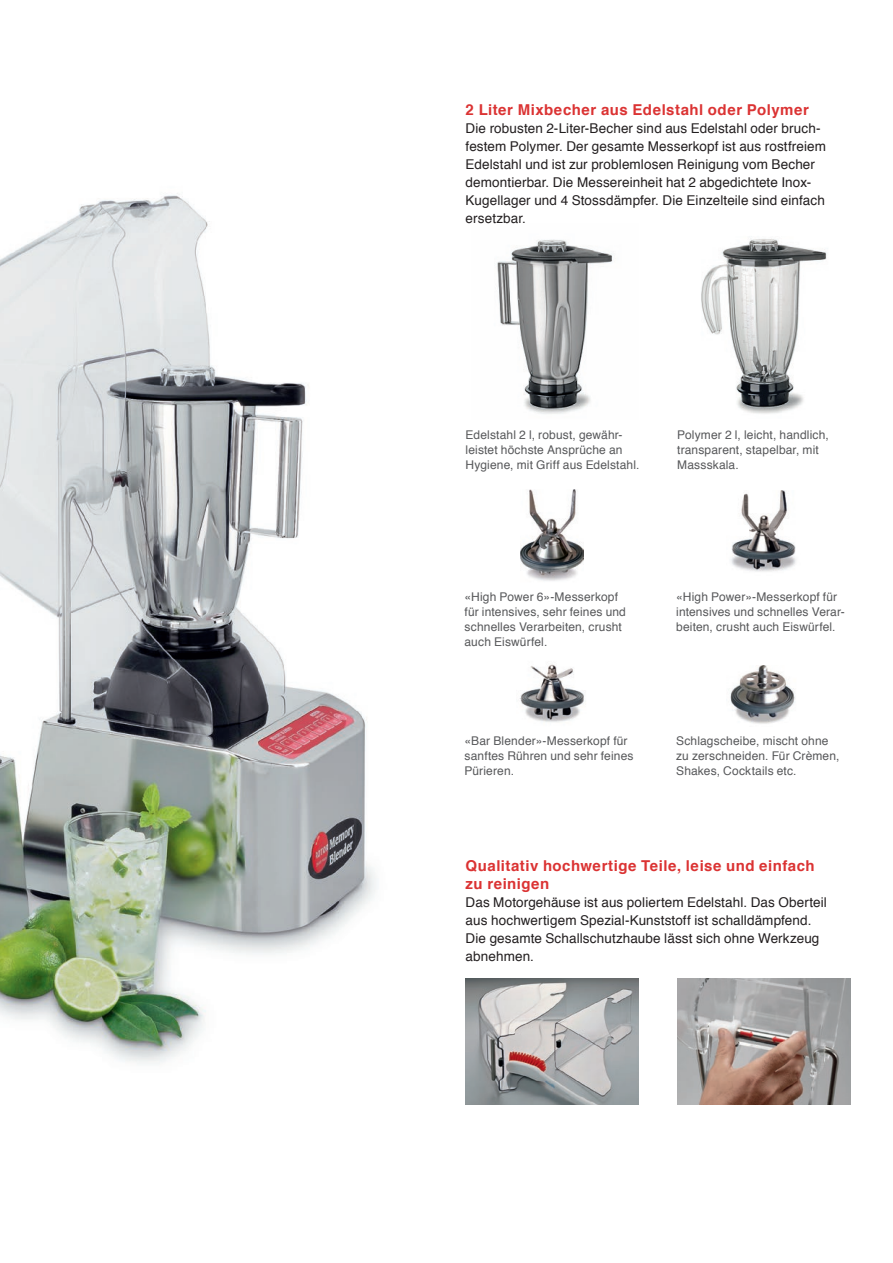
<style>
.page{position:relative;width:893px;height:1263px;background:#fff}
.page>*{position:absolute;margin:0;border:0;box-sizing:border-box;transform-origin:0 0}
.t1{font:700 15px/18px "Helvetica";letter-spacing:.03em;color:#db3333}
.t2{font:13.5px/18px "Helvetica";letter-spacing:.01em;color:#231f20}
.t3{font:12px/15px "Helvetica";letter-spacing:.01em;color:#57585a}
</style>
<div class="page">
<img style="left:497px;top:239px;width:116px;height:175px">
<img style="left:701px;top:239px;width:126px;height:175px">
<img style="left:677px;top:979px;width:173px;height:126px">
<img style="left:0;top:193px;width:377px;height:871px">
<img style="left:466px;top:979px;width:173px;height:126px">
<img style="left:519px;top:664px;width:65px;height:58px">
<img style="left:731px;top:490px;width:65px;height:82px">
<img style="left:730px;top:666px;width:65px;height:58px">
<img style="left:521px;top:490px;width:63px;height:91px">
<p class="t1" style="left:466px;top:100px;width:345px">2 Liter Mixbecher aus Edelstahl oder Polymer</p>
<p class="t2" style="left:466px;top:119px;width:362px">Die robusten 2-Liter-Becher sind aus Edelstahl oder bruch&shy;festem Polymer. Der gesamte Messerkopf ist aus rostfreiem Edelstahl und ist zur problemlosen Reinigung vom Becher demontierbar. Die Messereinheit hat 2 abgedichtete Inox-Kugellager und 4 Stossdämpfer. Die Einzelteile sind einfach ersetzbar.</p>
<p class="t3" style="left:466px;top:427px;width:175px">Edelstahl 2 l, robust, gewähr&shy;leistet höchste Ansprüche an<br>Hygiene, mit Griff aus Edelstahl.</p>
<p class="t3" style="left:677px;top:427px;width:153px">Polymer 2 l, leicht, handlich, transparent, stapelbar, mit<br>Massskala.</p>
<p class="t3" style="left:465px;top:589px;width:163px">«High Power 6»-Messerkopf für intensives, sehr feines und schnelles Verarbeiten, crusht auch Eiswürfel.</p>
<p class="t3" style="left:676px;top:589px;width:170px">«High Power»-Messerkopf für intensives und schnelles Verar&shy;beiten, crusht auch Eiswürfel.</p>
<p class="t3" style="left:465px;top:733px;width:170px">«Bar Blender»-Messerkopf für sanftes Rühren und sehr feines<br>Pürieren.</p>
<p class="t3" style="left:676px;top:733px;width:165px">Schlagscheibe, mischt ohne zu zerschneiden. Für Crèmen,<br>Shakes, Cocktails etc.</p>
<p class="t1" style="left:466px;top:856px;width:351px">Qualitativ hochwertige Teile, leise und einfach zu reinigen</p>
<p class="t2" style="left:466px;top:893px;width:363px">Das Motorgehäuse ist aus poliertem Edelstahl. Das Oberteil aus hochwertigem Spezial-Kunststoff ist schalldämpfend.<br>Die gesamte Schallschutzhaube lässt sich ohne Werkzeug abnehmen.</p>
</div>
